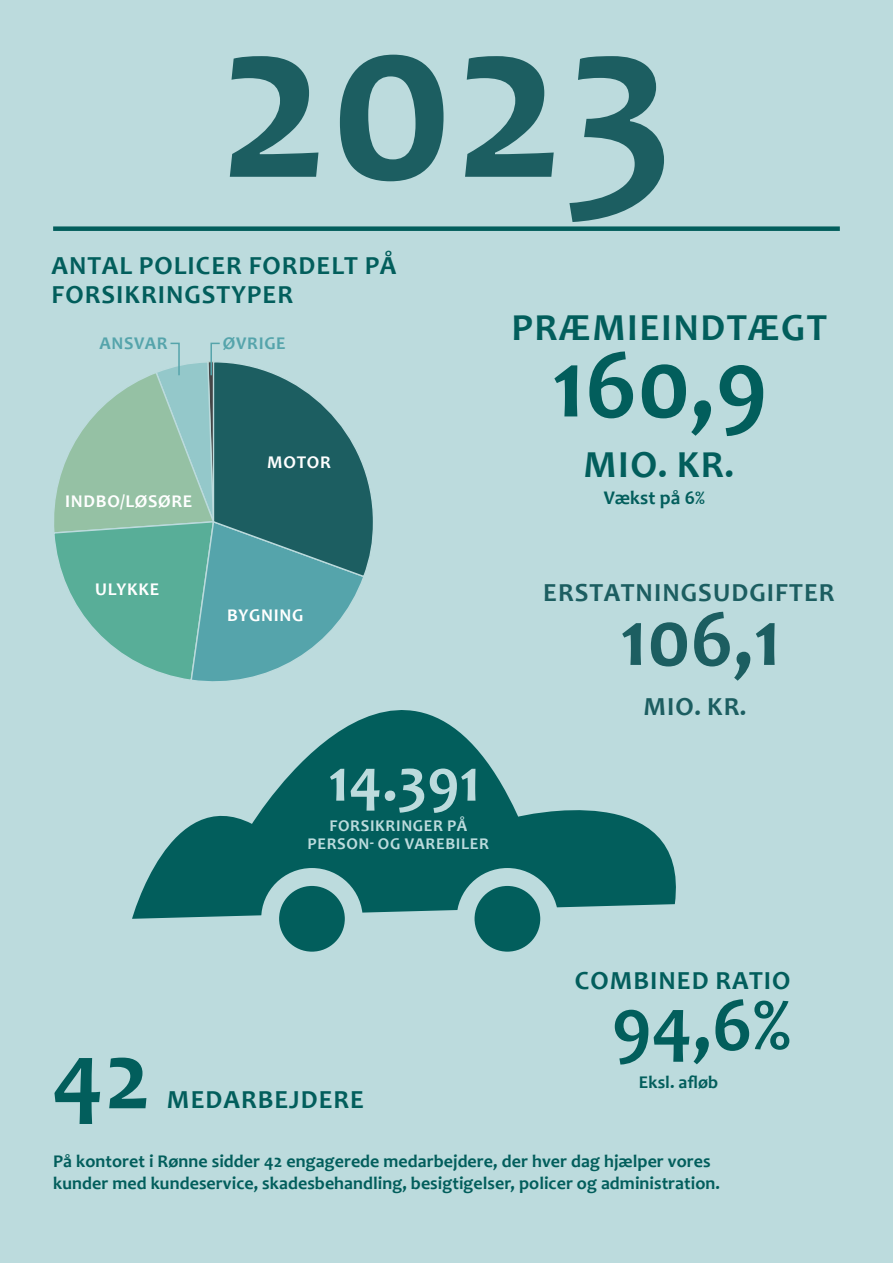
<style>
.page{position:relative;width:893px;height:1263px;background:#fff}
.page>*{position:absolute;margin:0;border:0;box-sizing:border-box;transform-origin:0 0}
.TOC_H2{font:700 232.2px "Candara";color:#1c5e61}
.TOC_H2-2{font:700 99px "Candara";color:#025e5c}
.TOC_H2-3{font:700 97.5px "Candara";color:#025e5c}
.TOC_H2-4{font:700 81px "Candara";color:#1c5e61}
.TOC_H2-5{font:700 76.5px "Candara";color:#025e5c}
.TOC_H2-6{font:700 61.8px "Candara";color:#bcdbdd}
.TOC_H2-7{font:700 38.55px "Candara";letter-spacing:.04em;color:#025e5c}
.TOC_H2-8{font:700 26.25px/28.5px "Candara";letter-spacing:.04em;color:#025e5c}
.TOC_H2-9{font:700 26.25px "Candara";letter-spacing:.04em;color:#1c5e61}
.t1{font:700 19.5px "Candara";letter-spacing:.005em;color:#025e5c}
.t2{font:700 18px/22.5px "Candara";letter-spacing:.005em;color:#025e5c}
.TOC_H2-10{font:700 18px "Candara";letter-spacing:.04em;color:#fff}
.TOC_H2-11{font:700 18px "Candara";letter-spacing:.04em;color:#55a4ab}
.TOC_H2-12{font:700 16.5px/18px "Candara";letter-spacing:.04em;color:#bcdbdd;text-align:center}
</style>
<div class="page">
<div style="left:0;top:1px;width:893px;height:1262px;background:#bcdbdd"></div>
<svg style="left:132px;top:710px;width:544px;height:209px;fill:#025e5c"></svg>
<svg style="left:270px;top:877px;width:84px;height:83px;fill:#025e5c"></svg>
<div style="left:261px;top:868px;width:102px;height:101px;border:18px solid #bcdbdd;border-radius:50%"></div>
<svg style="left:466px;top:877px;width:83px;height:83px;fill:#025e5c"></svg>
<div style="left:457px;top:868px;width:101px;height:101px;border:18px solid #bcdbdd;border-radius:50%"></div>
<div style="left:53px;top:226px;width:787px;height:5px;background:#025e5c"></div>
<svg style="left:54px;top:342px;width:319px;height:340px"></svg>
<p class="TOC_H2" style="left:218px;top:-44px;width:457px">2023</p>
<p class="TOC_H2-8" style="left:52px;top:251px;width:346px">ANTAL POLICER FORDELT PÅ<br>FORSIKRINGSTYPER</p>
<p class="TOC_H2-11" style="left:99px;top:332px;width:70px">ANSVAR</p>
<p class="TOC_H2-11" style="left:223px;top:332px;width:64px">ØVRIGE</p>
<p class="TOC_H2-10" style="left:65px;top:490px;width:129px">INDBO/LØSØRE</p>
<p class="TOC_H2-10" style="left:267px;top:451px;width:65px">MOTOR</p>
<p class="TOC_H2-7" style="left:512px;top:303px;width:317px">PRÆMIEINDTÆGT</p>
<p class="TOC_H2-2" style="left:552px;top:322px;width:217px">160,9</p>
<p class="TOC_H2-7" style="left:583px;top:440px;width:153px">MIO. KR.</p>
<p class="t1" style="left:604px;top:486px;width:103px">Vækst på 6%</p>
<p class="TOC_H2-10" style="left:95px;top:578px;width:66px">ULYKKE</p>
<p class="TOC_H2-10" style="left:227px;top:604px;width:78px">BYGNING</p>
<p class="TOC_H2-6" style="left:328px;top:742px;width:153px">14.391</p>
<p class="TOC_H2-12" style="left:308px;top:817px;width:183px">FORSIKRINGER PÅ<br>PERSON- OG VAREBILER</p>
<p class="TOC_H2-9" style="left:543px;top:576px;width:293px">ERSTATNINGSUDGIFTER</p>
<p class="TOC_H2-4" style="left:620px;top:588px;width:162px">106,1</p>
<p class="TOC_H2-9" style="left:643px;top:690px;width:104px">MIO. KR.</p>
<p class="TOC_H2-3" style="left:52px;top:1015px;width:101px">42</p>
<p class="TOC_H2-8" style="left:167px;top:1085px;width:199px">MEDARBEJDERE</p>
<p class="TOC_H2-8" style="left:575px;top:965px;width:217px">COMBINED RATIO</p>
<p class="TOC_H2-5" style="left:611px;top:976px;width:181px">94,6%</p>
<p class="t2" style="left:639px;top:1071px;width:81px">Eksl. afløb</p>
<p class="t2" style="left:53px;top:1149px;width:668px">På kontoret i Rønne sidder 42 engagerede medarbejdere, der hver dag hjælper vores kunder med kundeservice, skadesbehandling, besigtigelser, policer og administration.</p>
</div>
